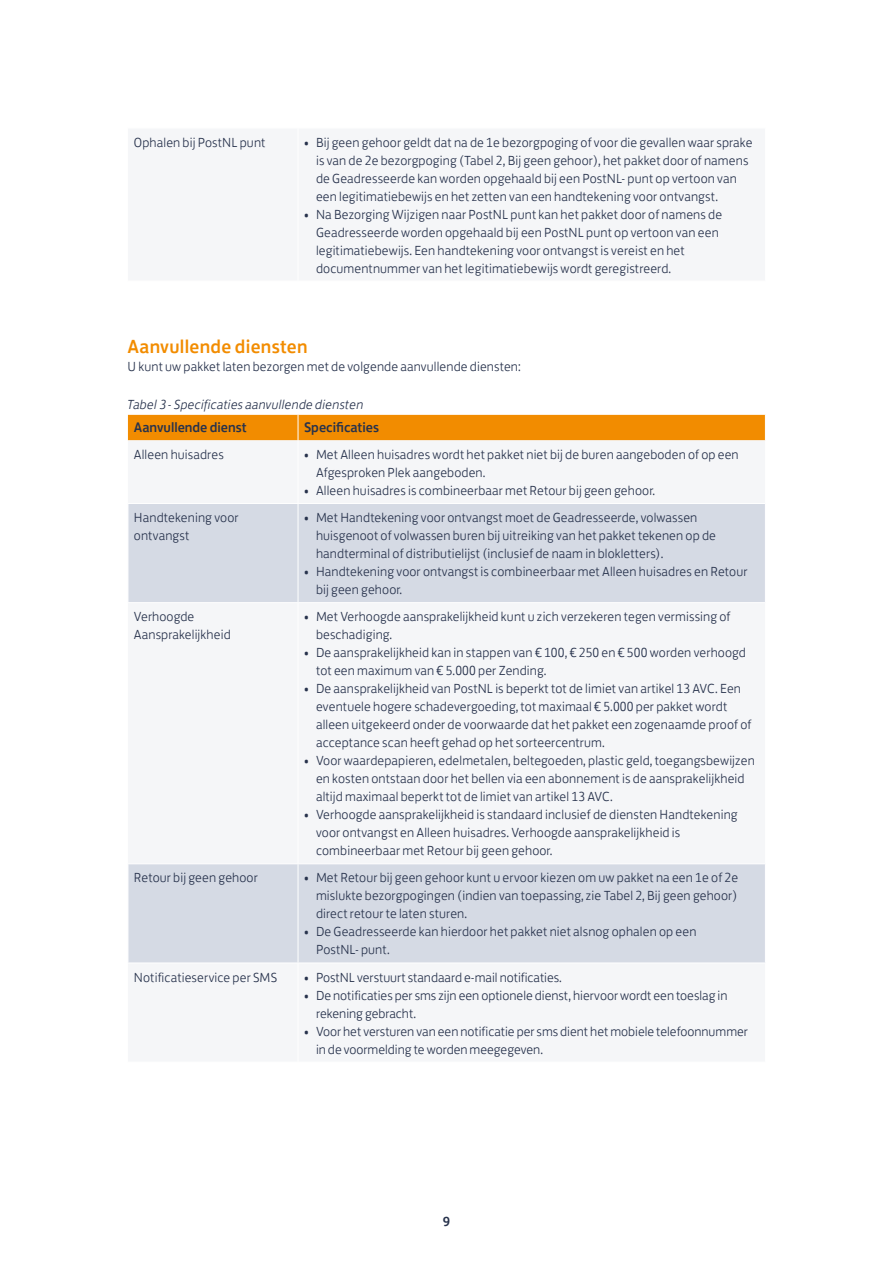
<style>
.page{position:relative;width:893px;height:1263px;background:#fff}
.page>*{position:absolute;margin:0;border:0;box-sizing:border-box;transform-origin:0 0}
.t1{font:500 19.5px "Post NL";letter-spacing:.015em;color:#f28c00}
.t2{font:500 14.25px "Post NL";color:#27324c}
.t3{font:300 13.5px/18px "Post NL";letter-spacing:.01em;color:#27324c}
.t4{font:italic 300 13.5px "Post NL";letter-spacing:.01em;color:#27324c}
.t5{font:500 13.5px "Post NL";color:#27324c}
</style>
<div class="page">
<svg style="left:129px;top:504px;width:636px;height:458px;fill:#f5f6f8"></svg>
<hr style="left:298px;top:504px;width:1px;height:98px;background:#fff">
<hr style="left:128px;top:602px;width:170px;height:1px;background:#fff">
<hr style="left:298px;top:602px;width:468px;height:1px;background:#fff">
<hr style="left:128px;top:863px;width:170px;height:1px;background:#fff">
<hr style="left:298px;top:863px;width:468px;height:1px;background:#fff">
<hr style="left:298px;top:864px;width:1px;height:98px;background:#fff">
<hr style="left:298px;top:603px;width:1px;height:260px;background:#fff">
<div style="left:128px;top:415px;width:637px;height:25px;background:#f28c00"></div>
<p class="t3" style="left:134px;top:132px;width:133px">Ophalen bij PostNL punt</p>
<p class="t3" style="left:316px;top:132px;width:438px;text-indent:-12px">• Bij geen gehoor geldt dat na de 1e bezorgpoging of voor die gevallen waar sprake is van de 2e bezorgpoging (Tabel 2, Bij geen gehoor), het pakket door of namens de Geadresseerde kan worden opgehaald bij een PostNL- punt op vertoon van een legitimatiebewijs en het zetten van een handtekening voor ontvangst.</p>
<p class="t3" style="left:316px;top:204px;width:408px;text-indent:-12px">• Na Bezorging Wijzigen naar PostNL punt kan het pakket door of namens de Geadresseerde worden opgehaald bij een PostNL punt op vertoon van een legitimatiebewijs. Een handtekening voor ontvangst is vereist en het documentnummer van het legitimatiebewijs wordt geregistreerd.</p>
<h1 class="t1" style="left:128px;top:330px;width:182px">Aanvullende diensten</h1>
<p class="t3" style="left:128px;top:356px;width:395px">U kunt uw pakket laten bezorgen met de volgende aanvullende diensten:</p>
<p class="t4" style="left:128px;top:394px;width:237px">Tabel 3 - Specificaties aanvullende diensten</p>
<p class="t2" style="left:134px;top:415px;width:114px">Aanvullende dienst</p>
<p class="t2" style="left:304px;top:415px;width:76px">Specificaties</p>
<p class="t3" style="left:134px;top:444px;width:91px">Alleen huisadres</p>
<p class="t3" style="left:316px;top:444px;width:424px;text-indent:-12px">• Met Alleen huisadres wordt het pakket niet bij de buren aangeboden of op een<br>Afgesproken Plek aangeboden.</p>
<p class="t3" style="left:304px;top:480px;width:353px">• Alleen huisadres is combineerbaar met Retour bij geen gehoor.</p>
<p class="t3" style="left:134px;top:507px;width:106px">Handtekening voor ontvangst</p>
<p class="t3" style="left:316px;top:507px;width:401px;text-indent:-12px">• Met Handtekening voor ontvangst moet de Geadresseerde, volwassen huisgenoot of volwassen buren bij uitreiking van het pakket tekenen op de handterminal of distributielijst (inclusief de naam in blokletters).</p>
<p class="t3" style="left:316px;top:561px;width:433px;text-indent:-12px">• Handtekening voor ontvangst is combineerbaar met Alleen huisadres en Retour bij geen gehoor.</p>
<p class="t3" style="left:134px;top:606px;width:98px">Verhoogde<br>Aansprakelijkheid</p>
<p class="t3" style="left:316px;top:606px;width:416px;text-indent:-12px">• Met Verhoogde aansprakelijkheid kunt u zich verzekeren tegen vermissing of beschadiging.</p>
<p class="t3" style="left:316px;top:642px;width:431px;text-indent:-12px">• De aansprakelijkheid kan in stappen van € 100, € 250 en € 500 worden verhoogd tot een maximum van € 5.000 per Zending.</p>
<p class="t3" style="left:316px;top:678px;width:437px;text-indent:-12px">• De aansprakelijkheid van PostNL is beperkt tot de limiet van artikel 13 AVC. Een eventuele hogere schadevergoeding, tot maximaal € 5.000 per pakket wordt alleen uitgekeerd onder de voorwaarde dat het pakket een zogenaamde proof of acceptance scan heeft gehad op het sorteercentrum.</p>
<p class="t3" style="left:316px;top:750px;width:440px;text-indent:-12px">• Voor waardepapieren, edelmetalen, beltegoeden, plastic geld, toegangsbewijzen en kosten ontstaan door het bellen via een abonnement is de aansprakelijkheid altijd maximaal beperkt tot de limiet van artikel 13 AVC.</p>
<p class="t3" style="left:316px;top:804px;width:423px;text-indent:-12px">• Verhoogde aansprakelijkheid is standaard inclusief de diensten Handtekening voor ontvangst en Alleen huisadres. Verhoogde aansprakelijkheid is combineerbaar met Retour bij geen gehoor.</p>
<p class="t3" style="left:134px;top:867px;width:125px">Retour bij geen gehoor</p>
<p class="t3" style="left:316px;top:867px;width:424px;text-align:justify;text-indent:-12px">• Met Retour bij geen gehoor kunt u ervoor kiezen om uw pakket na een 1e of 2e mislukte bezorgpogingen (indien van toepassing, zie Tabel 2, Bij geen gehoor) direct retour te laten sturen.</p>
<p class="t3" style="left:316px;top:921px;width:382px;text-indent:-12px">• De Geadresseerde kan hierdoor het pakket niet alsnog ophalen op een<br>PostNL- punt.</p>
<p class="t3" style="left:134px;top:966px;width:145px">Notificatieservice per SMS</p>
<p class="t3" style="left:304px;top:966px;width:259px">• PostNL verstuurt standaard e-mail notificaties.</p>
<p class="t3" style="left:316px;top:984px;width:413px;text-indent:-12px">• De notificaties per sms zijn een optionele dienst, hiervoor wordt een toeslag in rekening gebracht.</p>
<p class="t3" style="left:316px;top:1020px;width:433px;text-indent:-12px">• Voor het versturen van een notificatie per sms dient het mobiele telefoonnummer in de voormelding te worden meegegeven.</p>
<p class="t5" style="left:443px;top:1211px;width:9px">9</p>
</div>
